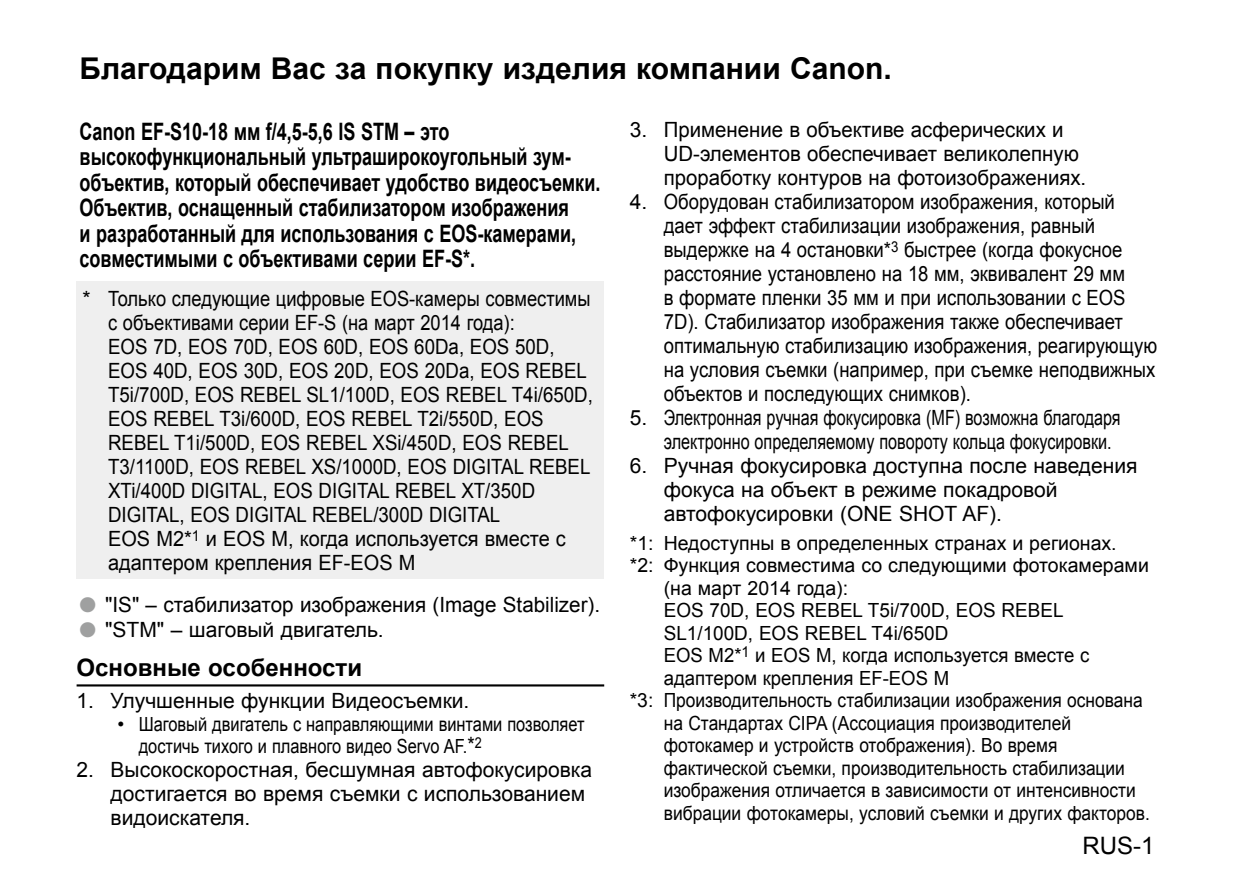
<style>
.page{position:relative;width:1234px;height:893px;background:#fff}
.page>*{position:absolute;margin:0;border:0;box-sizing:border-box;transform-origin:0 0}
.t1{font:700 30px "Arial";color:#000}
.t2{font:700 24px/25.5px "Arial";color:#000;scale:.75 1}
.t3{font:700 24px "Arial";color:#000}
.t4{font:24px "Arial";color:#000}
.t5{font:21px/24px "Arial";color:#000}
.t6{font:19.5px/22.5px "Arial";color:#000}
.t7{font:19.5px "Arial";color:#000;scale:.89 1}
.t8{font:19.5px "Arial";color:#000;scale:.95 1}
.s1{color:#9fa0a0}
.s2{font-size:22.5px}
</style>
<div class="page">
<hr style="left:77px;top:684px;width:527px;height:2px;background:#000">
<div style="left:77px;top:281px;width:527px;height:298px;background:#efefef"></div>
<h1 class="t1" style="left:80px;top:49px;width:813px">Благодарим Вас за покупку изделия компании Canon.</h1>
<p class="t2" style="left:80px;top:119px;width:695px">Canon EF-S10-18 мм f/4,5-5,6 IS STM – это высокофункциональный ультраширокоугольный зум&shy;объектив, который обеспечивает удобство видеосъемки.<br>Объектив, оснащенный стабилизатором изображения<br>и разработанный для использования с EOS-камерами, совместимыми с объективами серии EF-S*.</p>
<p class="t5" style="left:663px;top:118px;width:424px;text-indent:-34px">3. Применение в объективе асферических и<br>UD-элементов обеспечивает великолепную проработку контуров на фотоизображениях.</p>
<p class="t5" style="left:663px;top:190px;width:495px;text-indent:-34px">4. Оборудован стабилизатором изображения, который дает эффект стабилизации изображения, равный выдержке на 4 остановки*<sup>3</sup> быстрее (когда фокусное расстояние установлено на 18 мм, эквивалент 29 мм<br>в формате пленки 35 мм и при использовании с EOS 7D). Стабилизатор изображения также обеспечивает оптимальную стабилизацию изображения, реагирующую на условия съемки (например, при съемке неподвижных объектов и последующих снимков).</p>
<p class="t5" style="left:663px;top:406px;width:458px;text-indent:-34px">5. Электронная ручная фокусировка (MF) возможна благодаря электронно определяемому повороту кольца фокусировки.</p>
<p class="t5" style="left:663px;top:454px;width:475px;text-indent:-34px">6. Ручная фокусировка доступна после наведения фокуса на объект в режиме покадровой автофокусировки (ONE SHOT AF).</p>
<p class="t6" style="left:629px;top:532px;width:488px">*1: Недоступны в определенных странах и регионах.</p>
<p class="t6" style="left:629px;top:554px;width:520px">*2: Функция совместима со следующими фотокамерами</p>
<p class="t6" style="left:663px;top:577px;width:186px">(на март 2014 года):</p>
<p class="t6" style="left:663px;top:599px;width:401px">EOS 70D, EOS REBEL T5i/700D, EOS REBEL</p>
<p class="t6" style="left:663px;top:622px;width:286px">SL1/100D, EOS REBEL T4i/650D</p>
<p class="t8" style="left:663px;top:642px;width:449px">EOS M2*<sup>1</sup> и EOS M, когда используется вместе с</p>
<p class="t8" style="left:663px;top:665px;width:302px">адаптером крепления EF-EOS M</p>
<p class="t6" style="left:629px;top:689px;width:514px">*3: Производительность стабилизации изображения основана</p>
<p class="t7" style="left:663px;top:710px;width:459px">на Стандартах CIPA (Ассоциация производителей</p>
<p class="t7" style="left:663px;top:732px;width:444px">фотокамер и устройств отображения). Во время</p>
<p class="t7" style="left:663px;top:755px;width:519px">фактической съемки, производительность стабилизации</p>
<p class="t7" style="left:663px;top:777px;width:532px">изображения отличается в зависимости от интенсивности</p>
<p class="t7" style="left:663px;top:800px;width:547px">вибрации фотокамеры, условий съемки и других факторов.</p>
<p class="t5" style="left:108px;top:286px;width:486px;text-indent:-26px">* Только следующие цифровые EOS-камеры совместимы с объективами серии EF-S (на март 2014 года):<br>EOS 7D, EOS 70D, EOS 60D, EOS 60Da, EOS 50D, EOS 40D, EOS 30D, EOS 20D, EOS 20Da, EOS REBEL T5i/700D, EOS REBEL SL1/100D, EOS REBEL T4i/650D, EOS REBEL T3i/600D, EOS REBEL T2i/550D, EOS REBEL T1i/500D, EOS REBEL XSi/450D, EOS REBEL T3/1100D, EOS REBEL XS/1000D, EOS DIGITAL REBEL XTi/400D DIGITAL, EOS DIGITAL REBEL XT/350D DIGITAL, EOS DIGITAL REBEL/300D DIGITAL<br>EOS M2*<sup>1</sup> и EOS M, когда используется вместе с адаптером крепления EF-EOS M</p>
<p class="t5" style="left:80px;top:593px;width:522px"><span class="s1">●</span> "IS" – стабилизатор изображения (Image Stabilizer).</p>
<p class="t5" style="left:80px;top:618px;width:305px"><span class="s1">●</span> "STM" – шаговый двигатель.</p>
<p class="t3" style="left:77px;top:652px;width:287px">Основные особенности</p>
<p class="t5" style="left:77px;top:689px;width:394px">1. Улучшенные функции Видеосъемки.</p>
<p class="t6" style="left:139px;top:713px;width:447px;text-indent:-21px">• Шаговый двигатель с направляющими винтами позволяет достичь тихого и плавного видео Servo AF.<span class="s2">*</span><sup>2</sup></p>
<p class="t5" style="left:111px;top:758px;width:483px;text-indent:-34px">2. Высокоскоростная, бесшумная автофокусировка достигается во время съемки с использованием видоискателя.</p>
<p class="t4" style="left:1082px;top:830px;width:73px">RUS-1</p>
</div>
